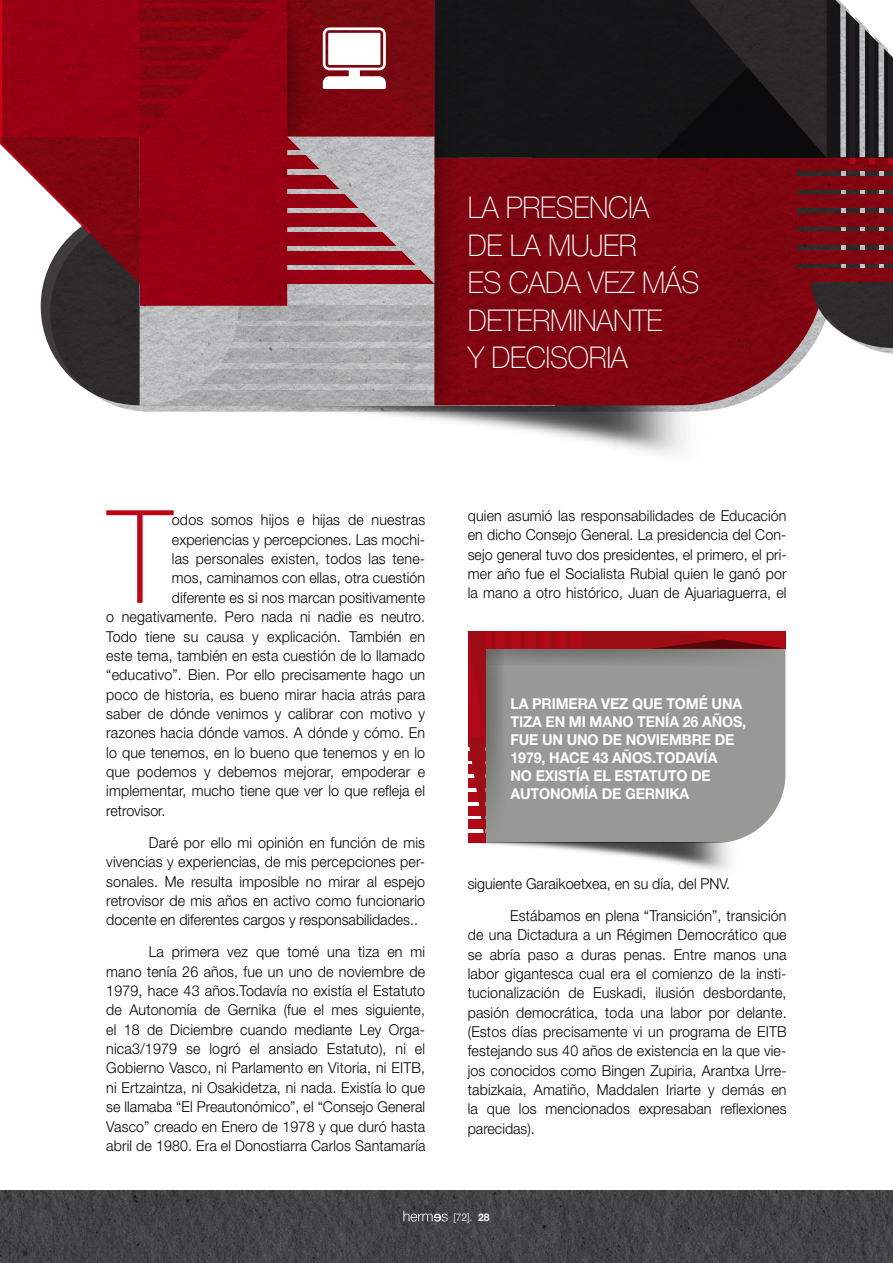
<style>
.page{position:relative;width:893px;height:1263px;background:#fff}
.page>*{position:absolute;margin:0;border:0;box-sizing:border-box;transform-origin:0 0}
.t1{font:100 129.6px "Helvetica Neue LT Std";color:#c00418;scale:.95 1}
.t2{font:100 30px/37.5px "Helvetica Neue LT Std";letter-spacing:-.01em;color:#fff;scale:.95 1}
.t3{font:300 15px/19.4px "Helvetica Neue LT Std";letter-spacing:.01em;color:#000;text-align:justify;scale:.95 1}
.t4{font:700 15px/18px "Helvetica Neue LT Std";letter-spacing:-.01em;color:#fff;scale:.95 1}
.t5{font:300 10.5px "Helvetica Neue LT Std";color:#fff}
.s1{font-weight:700}
</style>
<div class="page">
<img style="left:0;top:1191px;width:892px;height:72px">
<img style="left:351px;top:412px;width:335px;height:43px">
<img style="left:114px;top:0;width:779px;height:412px">
<svg style="left:0;top:0;width:459px;height:405px;background:#96444d"></svg>
<div style="left:328px;top:33px;width:52px;height:32px;background:#fff"></div>
<svg style="left:403px;top:1211px;width:45px;height:10px"></svg>
<svg style="left:468px;top:631px;width:317px;height:212px;background:#988483"></svg>
<img style="left:470px;top:843px;width:260px;height:28px">
<h2 class="t2" style="left:468px;top:189px;width:245px">LA PRESENCIA<br>DE LA MUJER<br>ES CADA VEZ MÁS<br>DETERMINANTE<br>Y DECISORIA</h2>
<h1 class="t1" style="left:108px;top:483px;width:69px">T</h1>
<p class="t3" style="left:172px;top:510px;width:268px">odos somos hijos e hijas de nuestras</p>
<p class="t3" style="left:172px;top:529px;width:268px">experiencias y percepciones. Las mochi-</p>
<p class="t3" style="left:172px;top:549px;width:268px">las personales existen, todos las tene-</p>
<p class="t3" style="left:172px;top:568px;width:268px">mos, caminamos con ellas, otra cuestión</p>
<p class="t3" style="left:172px;top:587px;width:268px">diferente es si nos marcan positivamente</p>
<p class="t3" style="left:106px;top:607px;width:337px">o negativamente. Pero nada ni nadie es neutro.</p>
<p class="t3" style="left:106px;top:626px;width:337px">Todo tiene su causa y explicación. También en</p>
<p class="t3" style="left:106px;top:645px;width:337px">este tema, también en esta cuestión de lo llamado</p>
<p class="t3" style="left:106px;top:665px;width:337px">“educativo”. Bien. Por ello precisamente hago un</p>
<p class="t3" style="left:106px;top:684px;width:337px">poco de historia, es bueno mirar hacia atrás para</p>
<p class="t3" style="left:106px;top:704px;width:337px">saber de dónde venimos y calibrar con motivo y</p>
<p class="t3" style="left:106px;top:723px;width:337px">razones hacia dónde vamos. A dónde y cómo. En</p>
<p class="t3" style="left:106px;top:742px;width:337px">lo que tenemos, en lo bueno que tenemos y en lo</p>
<p class="t3" style="left:106px;top:762px;width:337px">que podemos y debemos mejorar, empoderar e</p>
<p class="t3" style="left:106px;top:781px;width:337px">implementar, mucho tiene que ver lo que refleja el</p>
<p class="t3" style="left:106px;top:800px;width:64px">retrovisor.</p>
<p class="t3" style="left:106px;top:832px;width:337px;text-indent:43px">Daré por ello mi opinión en función de mis vivencias y experiencias, de mis percepciones per&shy;sonales. Me resulta imposible no mirar al espejo retrovisor de mis años en activo como funcionario docente en diferentes cargos y responsabilidades..</p>
<p class="t3" style="left:106px;top:942px;width:337px;text-indent:43px">La primera vez que tomé una tiza en mi mano tenía 26 años, fue un uno de noviembre de 1979, hace 43 años.Todavía no existía el Estatuto de Autonomía de Gernika (fue el mes siguiente, el 18 de Diciembre cuando mediante Ley Orga&shy;nica3/1979 se logró el ansiado Estatuto), ni el Gobierno Vasco, ni Parlamento en Vitoria, ni EITB, ni Ertzaintza, ni Osakidetza, ni nada. Existía lo que se llamaba “El Preautonómico”, el “Consejo General Vasco” creado en Enero de 1978 y que duró hasta abril de 1980. Era el Donostiarra Carlos Santamaría</p>
<p class="t3" style="left:468px;top:506px;width:337px">quien asumió las responsabilidades de Educación en dicho Consejo General. La presidencia del Con&shy;sejo general tuvo dos presidentes, el primero, el pri&shy;mer año fue el Socialista Rubial quien le ganó por la mano a otro histórico, Juan de Ajuariaguerra, el</p>
<p class="t4" style="left:510px;top:694px;width:250px">LA PRIMERA VEZ QUE TOMÉ UNA<br>TIZA EN MI MANO TENÍA 26 AÑOS,<br>FUE UN UNO DE NOVIEMBRE DE<br>1979, HACE 43 AÑOS.TODAVÍA<br>NO EXISTÍA EL ESTATUTO DE<br>AUTONOMÍA DE GERNIKA</p>
<p class="t3" style="left:510px;top:867px;width:292px;line-height:32.1px;text-indent:-43px">siguiente Garaikoetxea, en su día, del PNV.<br>Estábamos en plena “Transición”, transición</p>
<p class="t3" style="left:468px;top:925px;width:337px">de una Dictadura a un Régimen Democrático que se abría paso a duras penas. Entre manos una labor gigantesca cual era el comienzo de la insti&shy;tucionalización de Euskadi, ilusión desbordante, pasión democrática, toda una labor por delante. (Estos días precisamente vi un programa de EITB festejando sus 40 años de existencia en la que vie&shy;jos conocidos como Bingen Zupiria, Arantxa Urre&shy;tabizkaia, Amatiño, Maddalen Iriarte y demás en la que los mencionados expresaban reflexiones parecidas).</p>
<p class="t5" style="left:453px;top:1211px;width:38px">[72]. <span class="s1">28</span></p>
</div>
